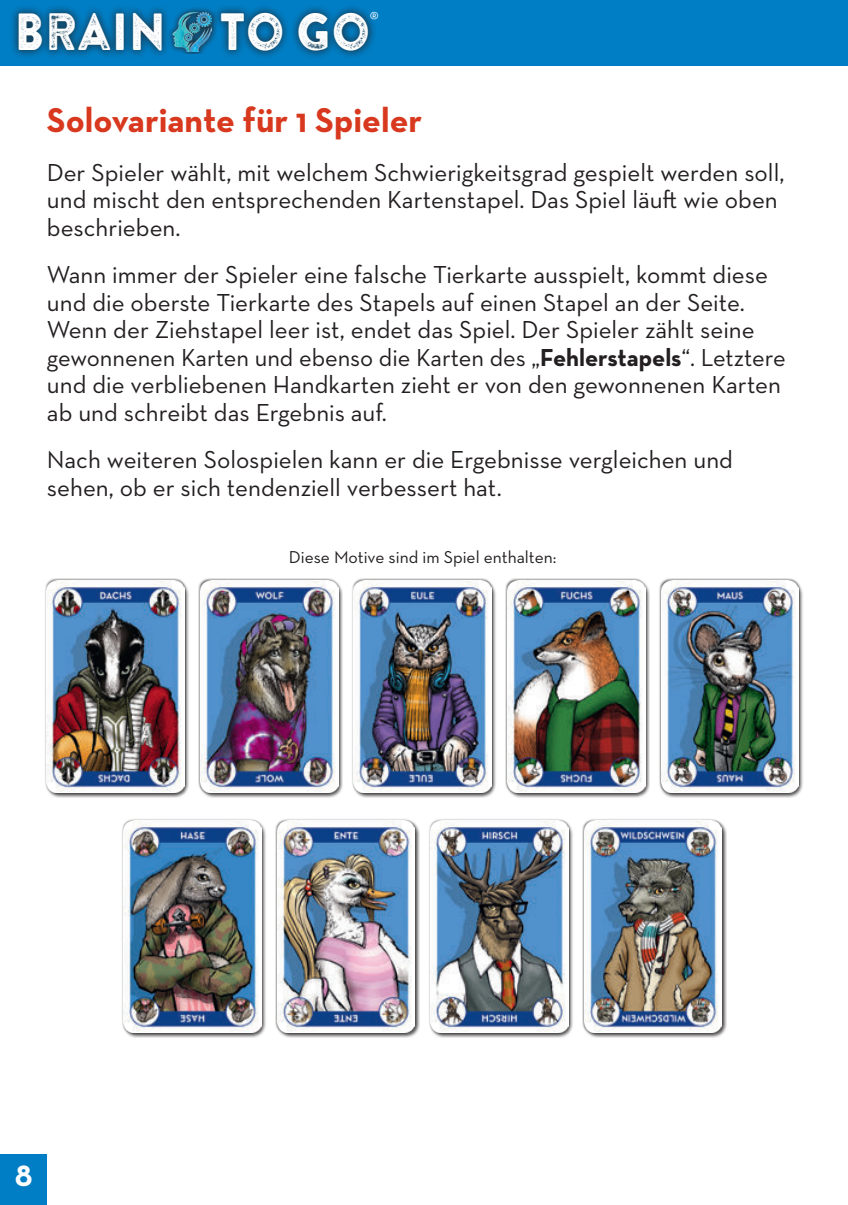
<style>
.page{position:relative;width:848px;height:1205px;background:#fff}
.page>*{position:absolute;margin:0;border:0;box-sizing:border-box;transform-origin:0 0}
.t1{font:52.25px "Brandon Printed Two";color:#fff;scale:.9 1}
.Head{font:700 35px "Neutraface Text";color:#d8381e}
.Fließtext{font:700 30px "Neutraface Text";color:#fff}
.Fließtext-2{font:25px/27.5px "Neutraface Text";color:#231f20}
.Abbildungstexte{font:17.5px "Neutraface Text";color:#231f20}
.t2{font:17.5px "Neutraface Text";color:#fff}
.s1{font-weight:700}
</style>
<div class="page">
<div style="left:0;top:0;width:847px;height:66px;background:#007ec5"></div>
<div style="left:9px;top:4px;width:161px;height:55px;background:#231f20;opacity:.75"></div>
<div style="left:167px;top:7px;width:49px;height:46px;background:#231f20;opacity:.75"></div>
<img style="left:173px;top:13px;width:39px;height:38px">
<div style="left:212px;top:3px;width:165px;height:57px;background:#231f20;opacity:.75"></div>
<div style="left:0;top:1153px;width:47px;height:52px;background:#007ec5"></div>
<div style="left:46px;top:580px;width:143px;height:217px;background:#231f20;opacity:.75"></div>
<div style="left:45px;top:578px;width:141px;height:216px;background:#231f20;opacity:.75"></div>
<img style="left:47px;top:580px;width:137px;height:212px">
<div style="left:660px;top:580px;width:143px;height:217px;background:#231f20;opacity:.75"></div>
<div style="left:658px;top:578px;width:142px;height:216px;background:#231f20;opacity:.75"></div>
<img style="left:661px;top:580px;width:137px;height:212px">
<div style="left:507px;top:580px;width:143px;height:217px;background:#231f20;opacity:.75"></div>
<div style="left:505px;top:578px;width:141px;height:216px;background:#231f20;opacity:.75"></div>
<img style="left:507px;top:580px;width:138px;height:212px">
<div style="left:353px;top:580px;width:143px;height:217px;background:#231f20;opacity:.75"></div>
<div style="left:351px;top:578px;width:142px;height:216px;background:#231f20;opacity:.75"></div>
<img style="left:354px;top:580px;width:137px;height:212px">
<div style="left:200px;top:580px;width:143px;height:217px;background:#231f20;opacity:.75"></div>
<div style="left:198px;top:578px;width:141px;height:216px;background:#231f20;opacity:.75"></div>
<img style="left:200px;top:580px;width:138px;height:212px">
<div style="left:583px;top:820px;width:143px;height:218px;background:#231f20;opacity:.75"></div>
<div style="left:582px;top:818px;width:141px;height:216px;background:#231f20;opacity:.75"></div>
<img style="left:584px;top:820px;width:137px;height:212px">
<div style="left:430px;top:820px;width:143px;height:218px;background:#231f20;opacity:.75"></div>
<div style="left:428px;top:818px;width:141px;height:216px;background:#231f20;opacity:.75"></div>
<img style="left:430px;top:820px;width:138px;height:212px">
<div style="left:276px;top:820px;width:143px;height:218px;background:#231f20;opacity:.75"></div>
<div style="left:275px;top:818px;width:141px;height:216px;background:#231f20;opacity:.75"></div>
<img style="left:277px;top:820px;width:138px;height:212px">
<div style="left:123px;top:820px;width:143px;height:218px;background:#231f20;opacity:.75"></div>
<div style="left:121px;top:818px;width:142px;height:216px;background:#231f20;opacity:.75"></div>
<img style="left:124px;top:820px;width:137px;height:212px">
<p class="t1" style="left:14px;top:-2px;width:170px">BRAIN</p>
<p class="t1" style="left:219px;top:-2px;width:171px">TO GO</p>
<p class="t2" style="left:370px;top:8px;width:11px">®</p>
<p class="Head" style="left:47px;top:98px;width:377px">Solovariante für 1 Spieler</p>
<p class="Fließtext-2" style="left:47px;top:158px;width:739px">Der Spieler wählt, mit welchem Schwierigkeitsgrad gespielt werden soll, und mischt den entsprechenden Kartenstapel. Das Spiel läuft wie oben beschrieben.</p>
<p class="Fließtext-2" style="left:47px;top:261px;width:722px">Wann immer der Spieler eine falsche Tierkarte ausspielt, kommt diese und die oberste Tierkarte des Stapels auf einen Stapel an der Seite.</p>
<p class="Fließtext-2" style="left:47px;top:316px;width:740px">Wenn der Ziehstapel leer ist, endet das Spiel. Der Spieler zählt seine gewonnenen Karten und ebenso die Karten des „<span class="s1">Fehlerstapels</span>“. Letztere und die verbliebenen Handkarten zieht er von den gewonnenen Karten ab und schreibt das Ergebnis auf.</p>
<p class="Fließtext-2" style="left:47px;top:446px;width:687px">Nach weiteren Solospielen kann er die Ergebnisse vergleichen und sehen, ob er sich tendenziell verbessert hat.</p>
<p class="Fließtext" style="left:15px;top:1156px;width:19px">8</p>
<p class="Abbildungstexte" style="left:289px;top:546px;width:269px">Diese Motive sind im Spiel enthalten:</p>
</div>
